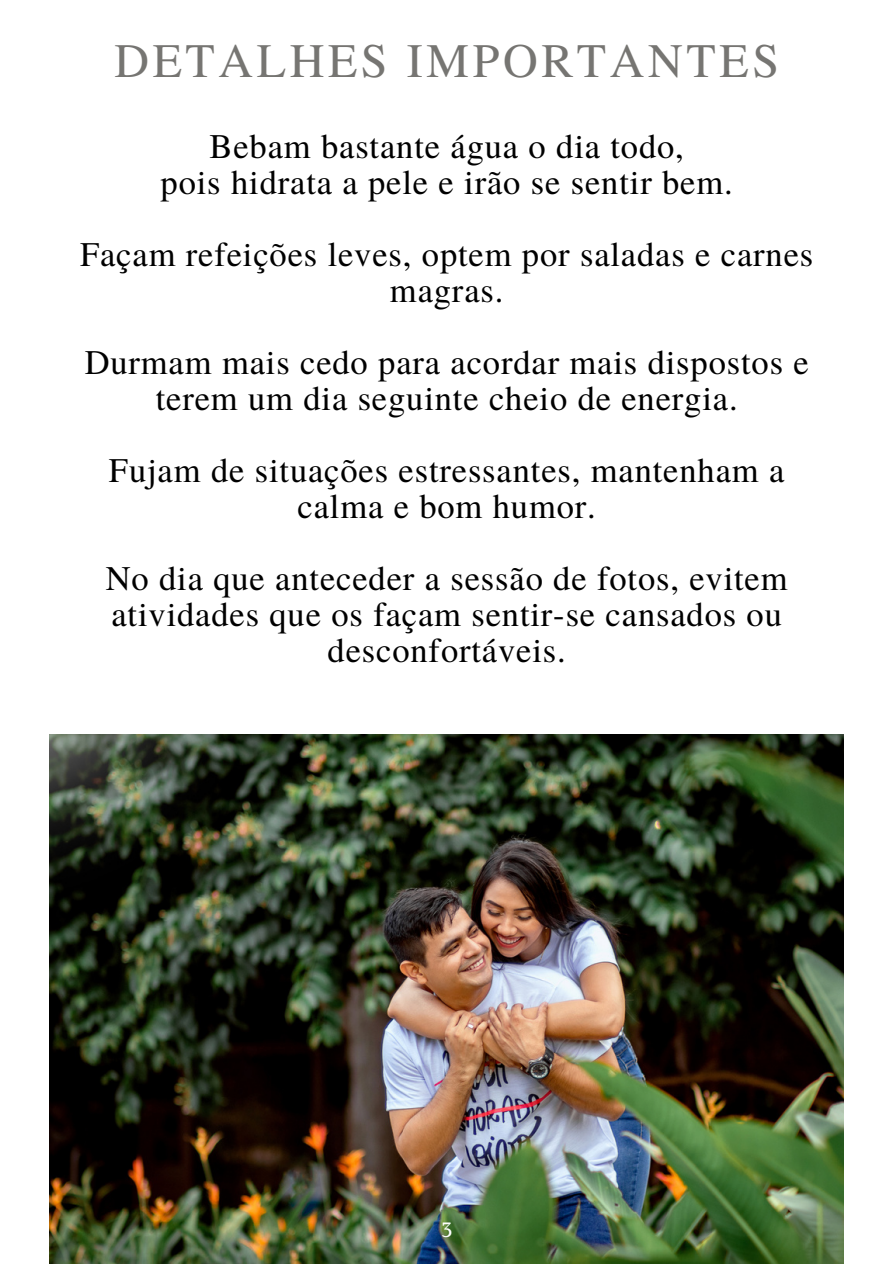
<style>
.page{position:relative;width:893px;height:1264px;background:#fff}
.page>*{position:absolute;margin:0;border:0;box-sizing:border-box;transform-origin:0 0}
.t1{font:48px "Te X Gyre Termes";letter-spacing:.075em;color:#767572}
.t2{font:34.5px/36px "Te X Gyre Termes";letter-spacing:.025em;color:#000;text-align:center}
.t3{font:22.5px "Marta";color:#fff}
</style>
<div class="page">
<img style="left:50px;top:734px;width:793px;height:529px">
<h1 class="t1" style="left:114px;top:26px;width:666px">DETALHES IMPORTANTES</h1>
<p class="t2" style="left:209px;top:127px;width:476px">Bebam bastante água o dia todo,</p>
<p class="t2" style="left:161px;top:163px;width:573px">pois hidrata a pele e irão se sentir bem.</p>
<p class="t2" style="left:80px;top:235px;width:734px">Façam refeições leves, optem por saladas e carnes magras.</p>
<p class="t2" style="left:85px;top:343px;width:725px">Durmam mais cedo para acordar mais dispostos e terem um dia seguinte cheio de energia.</p>
<p class="t2" style="left:109px;top:451px;width:677px">Fujam de situações estressantes, mantenham a calma e bom humor.</p>
<p class="t2" style="left:106px;top:559px;width:683px">No dia que anteceder a sessão de fotos, evitem atividades que os façam sentir-se cansados ou desconfortáveis.</p>
<p class="t3" style="left:440px;top:1220px;width:14px">3</p>
</div>
